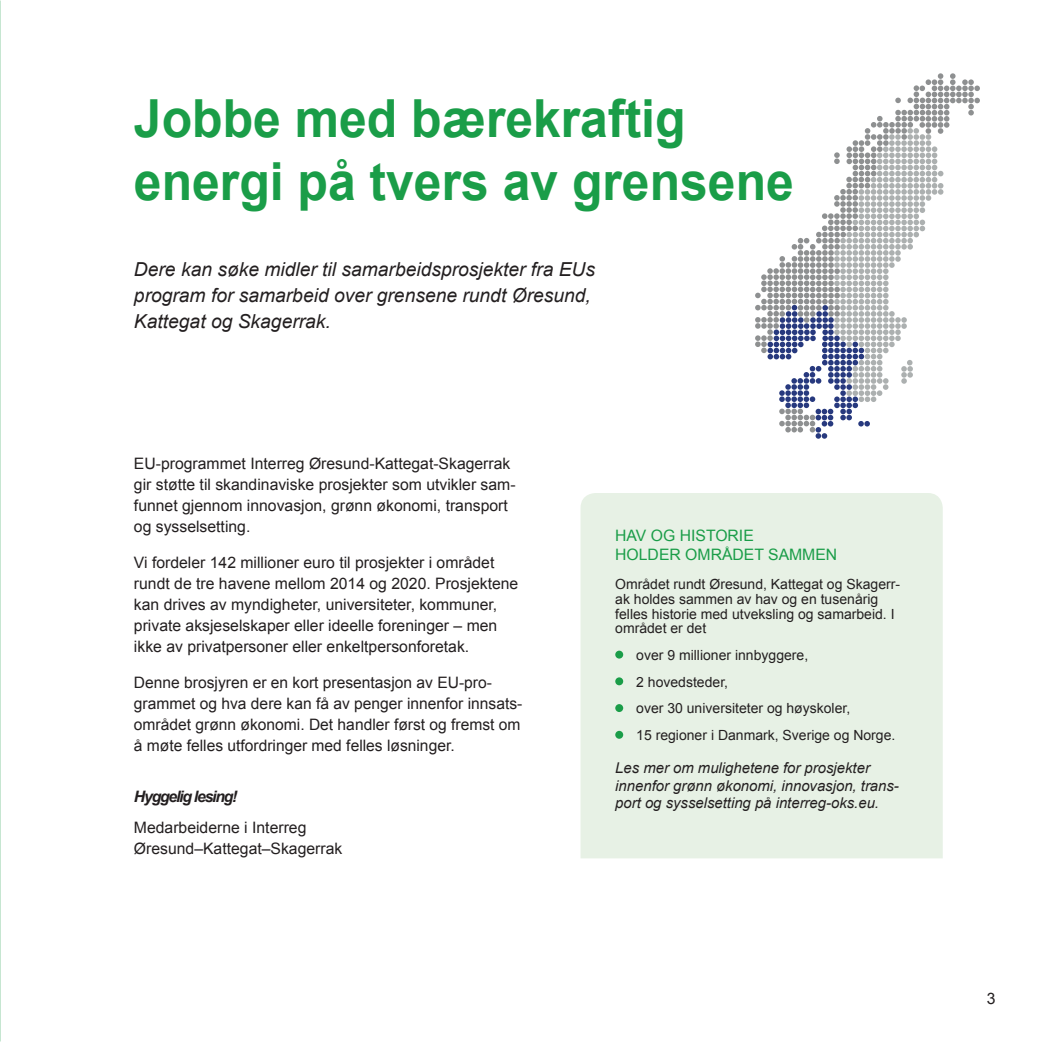
<style>
.page{position:relative;width:1042px;height:1042px;background:#fff}
.page>*{position:absolute;margin:0;border:0;box-sizing:border-box;transform-origin:0 0}
.t1{font:700 52.5px/63px "Arial";color:#1a9d48;scale:.95 1}
.t2{font:italic 19.25px/26.2px "Arial";color:#231f20}
.t3{font:15.75px/21px "Arial";color:#231f20}
.t4{font:15.75px/18.9px "Arial";color:#1a9d48}
.t5{font:italic 700 15.75px "Arial";letter-spacing:-.075em;color:#231f20}
.t6{font:italic 14.88px/17.8px "Arial";color:#231f20}
.t7{font:14px/14.5px "Arial";color:#231f20}
</style>
<div class="page">
<svg style="left:755px;top:73px;width:225px;height:366px"></svg>
<div style="left:580px;top:493px;width:363px;height:365px;background:#e7f1e5"></div>
<div style="left:615px;top:650px;width:8px;height:8px;background:#1a9d48;border-radius:50%"></div>
<div style="left:615px;top:677px;width:8px;height:8px;background:#1a9d48;border-radius:50%"></div>
<div style="left:615px;top:704px;width:8px;height:8px;background:#1a9d48;border-radius:50%"></div>
<div style="left:615px;top:731px;width:8px;height:8px;background:#1a9d48;border-radius:50%"></div>
<svg style="left:0;top:99px;width:1px;height:824px"></svg>
<h1 class="t1" style="left:134px;top:89px;width:696px">Jobbe med bærekraftig energi på tvers av grensene</h1>
<p class="t2" style="left:134px;top:256px;width:463px">Dere kan søke midler til samarbeidsprosjekter fra EUs program for samarbeid over grensene rundt Øresund,<br>Kattegat og Skagerrak.</p>
<p class="t3" style="left:134px;top:453px;width:383px">EU-programmet Interreg Øresund-Kattegat-Skagerrak gir støtte til skandinaviske prosjekter som utvikler sam&shy;funnet gjennom innovasjon, grønn økonomi, transport og sysselsetting.</p>
<p class="t3" style="left:134px;top:552px;width:386px">Vi fordeler 142 millioner euro til prosjekter i området rundt de tre havene mellom 2014 og 2020. Prosjektene kan drives av myndigheter, universiteter, kommuner, private aksjeselskaper eller ideelle foreninger – men ikke av privatpersoner eller enkeltpersonforetak.</p>
<p class="t3" style="left:134px;top:672px;width:390px">Denne brosjyren er en kort presentasjon av EU-pro&shy;grammet og hva dere kan få av penger innenfor innsats&shy;området grønn økonomi. Det handler først og fremst om å møte felles utfordringer med felles løsninger.</p>
<p class="t5" style="left:134px;top:786px;width:105px">Hyggelig lesing!</p>
<p class="t3" style="left:134px;top:817px;width:210px">Medarbeiderne i Interreg<br>Øresund–Kattegat–Skagerrak</p>
<p class="t4" style="left:615px;top:526px;width:223px">HAV OG HISTORIE<br>HOLDER OMRÅDET SAMMEN</p>
<p class="t7" style="left:615px;top:577px;width:286px">Området rundt Øresund, Kattegat og Skagerr&shy;ak holdes sammen av hav og en tusenårig felles historie med utveksling og samarbeid. I området er det</p>
<p class="t7" style="left:636px;top:642px;width:261px;line-height:26.8px">over 9 millioner innbyggere,<br>2 hovedsteder,<br>over 30 universiteter og høyskoler,<br>15 regioner i Danmark, Sverige og Norge.</p>
<p class="t6" style="left:615px;top:759px;width:285px">Les mer om mulighetene for prosjekter innenfor grønn økonomi, innovasjon, trans&shy;port og sysselsetting på interreg-oks.eu.</p>
<p class="t3" style="left:987px;top:988px;width:10px">3</p>
</div>
